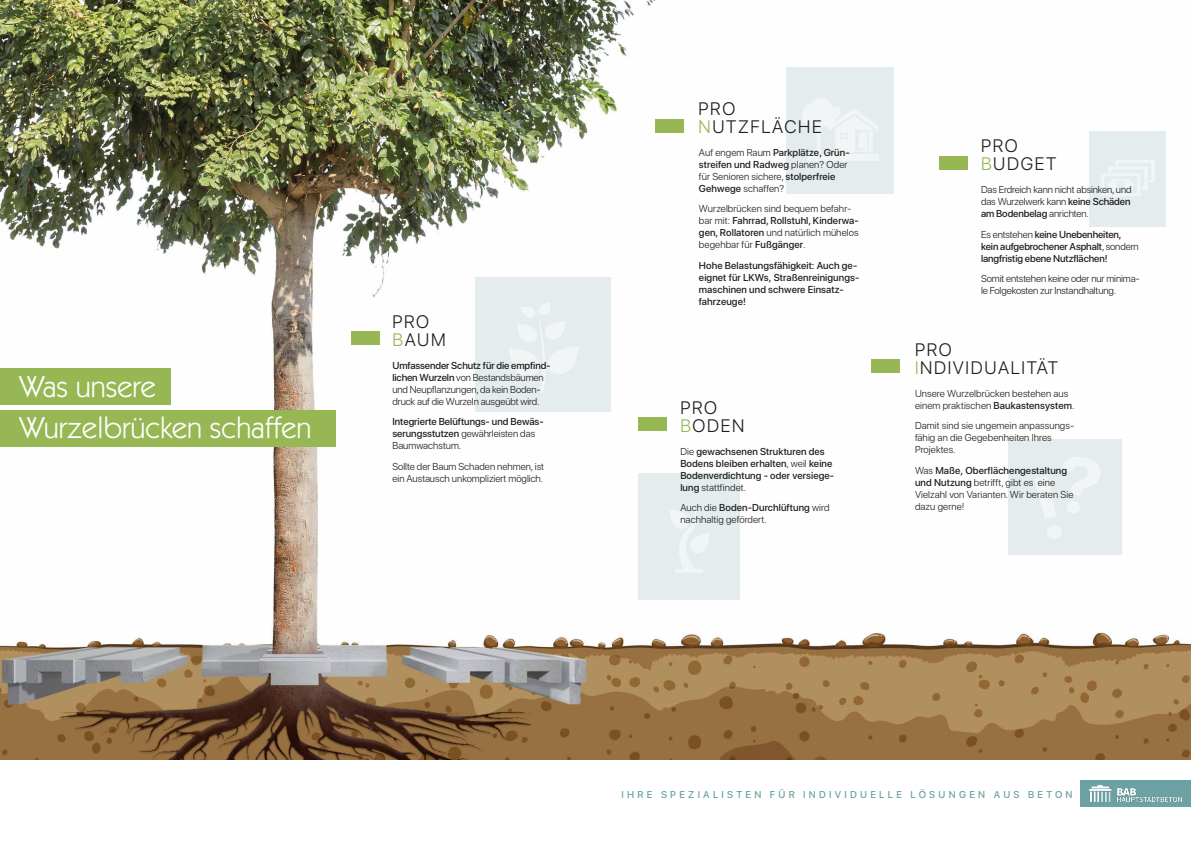
<style>
.page{position:relative;width:1191px;height:842px;background:#fff}
.page>*{position:absolute;margin:0;border:0;box-sizing:border-box;transform-origin:0 0}
.t1{font:30px/41px "ITC Kabel Std";color:#fff}
.t2{font:300 18px/18px "SF Pro Display";letter-spacing:.09em;color:#1d1d1b}
.t3{font:300 10px/12px "SF Pro Display";color:#1d1d1b}
.t4{font:500 10px/12px "SF Pro Display";letter-spacing:.01em;color:#1d1d1b}
.t5{font:500 10px/12px "SF Pro Display";letter-spacing:-.01em;color:#1d1d1b}
.t6{font:500 9.9px "SF Pro Display";letter-spacing:.33em;color:#6ca2a4}
.s1{color:#97b754}
.s2{font-weight:500}
.s3{font-weight:300}
</style>
<div class="page">
<img style="left:0;top:0;width:1191px;height:759px">
<div style="left:638px;top:473px;width:101px;height:127px;background:#e5eced"></div>
<svg style="left:670px;top:507px;width:39px;height:65px"></svg>
<div style="left:1008px;top:439px;width:113px;height:116px;background:#e5eced"></div>
<svg style="left:1035px;top:457px;width:65px;height:82px"></svg>
<div style="left:1089px;top:131px;width:76px;height:95px;background:#e5eced"></div>
<svg style="left:1101px;top:160px;width:53px;height:36px"></svg>
<div style="left:786px;top:68px;width:107px;height:126px;background:#e5eced"></div>
<div style="left:807px;top:154px;width:71px;height:6px;background:#f1f5f5"></div>
<svg style="left:802px;top:99px;width:76px;height:55px"></svg>
<div style="left:475px;top:278px;width:135px;height:134px;background:#e5eced"></div>
<svg style="left:509px;top:302px;width:69px;height:90px"></svg>
<div style="left:0;top:369px;width:170px;height:36px;background:#97b754"></div>
<div style="left:0;top:410px;width:335px;height:37px;background:#97b754"></div>
<div style="left:351px;top:332px;width:28px;height:13px;background:#97b754"></div>
<div style="left:872px;top:360px;width:28px;height:13px;background:#97b754"></div>
<div style="left:655px;top:119px;width:28px;height:13px;background:#97b754"></div>
<div style="left:939px;top:156px;width:28px;height:14px;background:#97b754"></div>
<div style="left:638px;top:417px;width:28px;height:14px;background:#97b754"></div>
<div style="left:1081px;top:780px;width:110px;height:27px;background:#6ca2a4"></div>
<img style="left:1089px;top:785px;width:92px;height:17px">
<h1 class="t1" style="left:19px;top:367px;width:293px">Was unsere<br>Wurzelbrücken schaffen</h1>
<h2 class="t2" style="left:392px;top:312px;width:55px">PRO<br><span class="s1">B</span>AUM</h2>
<p class="t3" style="left:392px;top:359px;width:160px"><span class="s2">Umfassender Schutz für die empfind&shy;lichen Wurzeln</span> von Bestandsbäumen und Neupflanzungen, da kein Boden&shy;druck auf die Wurzeln ausgeübt wird.</p>
<p class="t4" style="left:392px;top:415px;width:153px">Integrierte Belüftungs- und Bewäs&shy;serungsstutzen <span class="s3">gewährleisten das<br>Baumwachstum.</span></p>
<p class="t3" style="left:392px;top:460px;width:153px">Sollte der Baum Schaden nehmen, ist ein Austausch unkompliziert möglich.</p>
<h2 class="t2" style="left:698px;top:99px;width:125px">PRO<br><span class="s1">N</span>UTZFLÄCHE</h2>
<p class="t4" style="left:699px;top:146px;width:152px"><span class="s3">Auf engem Raum</span> Parkplätze, Grün&shy;streifen und Radweg <span class="s3">planen? Oder für Senioren sichere,</span> stolperfreie<br>Gehwege <span class="s3">schaffen?</span></p>
<p class="t3" style="left:699px;top:202px;width:161px">Wurzelbrücken sind bequem befahr&shy;bar mit: <span class="s2">Fahrrad, Rollstuhl, Kinderwa&shy;gen, Rollatoren</span> und natürlich mühelos begehbar für <span class="s2">Fußgänger</span>.</p>
<p class="t4" style="left:699px;top:259px;width:162px">Hohe Belastungsfähigkeit: Auch ge&shy;eignet für LKWs, Straßenreinigungs&shy;maschinen und schwere Einsatz&shy;fahrzeuge!</p>
<h2 class="t2" style="left:680px;top:398px;width:65px">PRO<br><span class="s1">B</span>ODEN</h2>
<p class="t4" style="left:680px;top:445px;width:155px"><span class="s3">Die</span> gewachsenen Strukturen des<br>Bodens bleiben erhalten<span class="s3">, weil</span> keine<br>Bodenverdichtung - oder versiege&shy;lung <span class="s3">stattfindet.</span></p>
<p class="t3" style="left:680px;top:501px;width:151px">Auch die <span class="s2">Boden-Durchlüftung</span> wird nachhaltig gefördert.</p>
<h2 class="t2" style="left:981px;top:136px;width:77px">PRO<br><span class="s1">B</span>UDGET</h2>
<p class="t3" style="left:981px;top:183px;width:152px;text-align:justify">Das Erdreich kann nicht absinken, und das Wurzelwerk kann <span class="s2">keine Schäden am Bodenbelag</span> anrichten.</p>
<p class="t5" style="left:981px;top:228px;width:159px"><span class="s3">Es entstehen</span> keine Unebenheiten, kein aufgebrochener Asphalt<span class="s3">, sondern </span>langfristig ebene Nutzflächen!</p>
<p class="t3" style="left:981px;top:272px;width:160px">Somit entstehen keine oder nur minima&shy;le Folgekosten zur Instandhaltung.</p>
<h2 class="t2" style="left:915px;top:340px;width:145px">PRO<br><span class="s1">I</span>NDIVIDUALITÄT</h2>
<p class="t3" style="left:915px;top:387px;width:161px">Unsere Wurzelbrücken bestehen aus einem praktischen <span class="s2">Baukastensystem</span>.</p>
<p class="t3" style="left:915px;top:419px;width:161px">Damit sind sie ungemein anpassungs&shy;fähig an die Gegebenheiten Ihres<br>Projektes.</p>
<p class="t3" style="left:915px;top:464px;width:160px">Was <span class="s2">Maße, Oberflächengestaltung und Nutzung</span> betrifft, gibt es eine<br>Vielzahl von Varianten. Wir beraten Sie dazu gerne!</p>
<p class="t6" style="left:621px;top:788px;width:452px">IHRE SPEZIALISTEN FÜR INDIVIDUELLE LÖSUNGEN AUS BETON</p>
</div>
